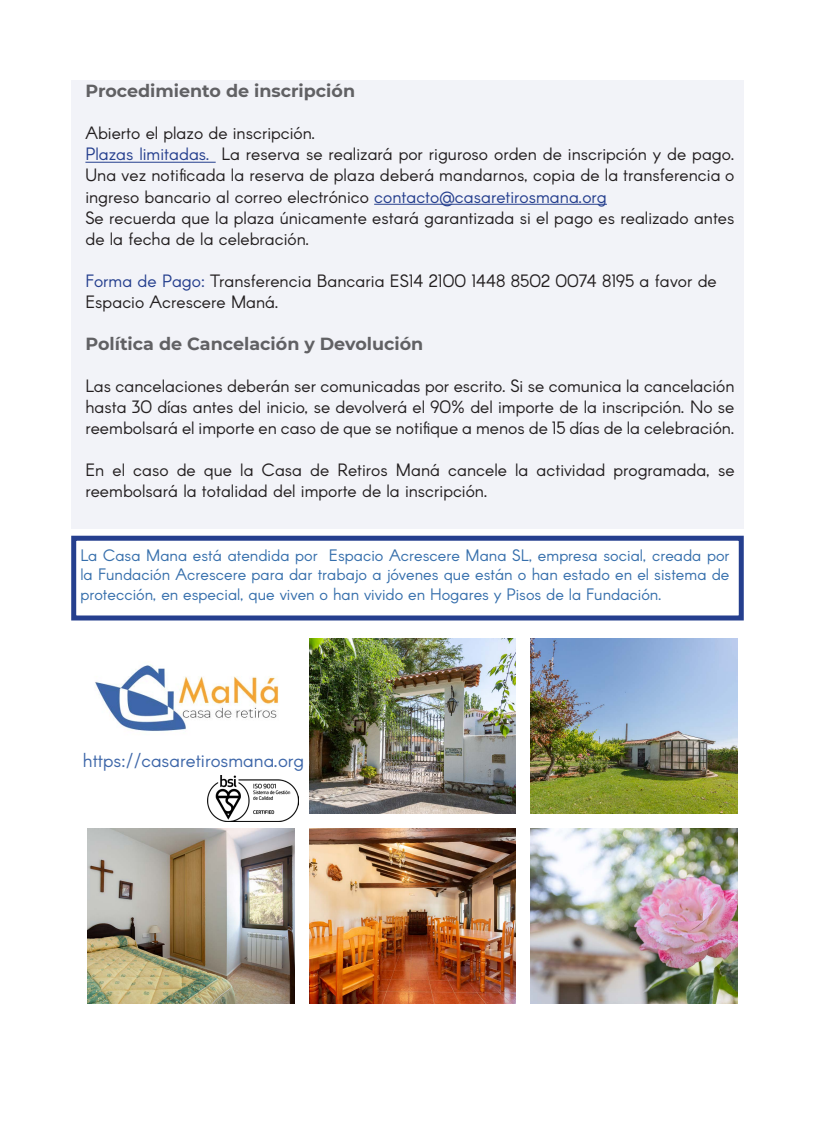
<style>
.page{position:relative;width:815px;height:1124px;background:#fff}
.page>*{position:absolute;margin:0;border:0;box-sizing:border-box;transform-origin:0 0}
.t1{font:18.75px "Arcon";color:#3e67a9}
.t2{font:17.5px/21px "Arcon";color:#231f20}
.t3{font:700 17.5px "Montserrat";color:#616164}
.t4{font:16.25px/19.5px "Arcon";color:#366fac;text-align:justify}
.s1{color:#253f8e}
</style>
<div class="page">
<div style="left:71px;top:535px;width:673px;height:85px;border:5px solid #253f8e"></div>
<div style="left:71px;top:80px;width:673px;height:449px;background:#f2f3f8"></div>
<hr style="left:85px;top:162px;width:131px;height:1px;background:#253f8e">
<hr style="left:374px;top:204px;width:233px;height:1px;background:#253f8e">
<img style="left:95px;top:664px;width:184px;height:67px">
<img style="left:309px;top:638px;width:207px;height:175px">
<img style="left:531px;top:638px;width:206px;height:175px">
<img style="left:88px;top:828px;width:206px;height:175px">
<img style="left:309px;top:828px;width:207px;height:175px">
<img style="left:531px;top:828px;width:206px;height:175px">
<img style="left:208px;top:775px;width:90px;height:46px">
<p class="t3" style="left:85px;top:79px;width:271px">Procedimiento de inscripción</p>
<p class="t2" style="left:85px;top:124px;width:231px">Abierto el plazo de inscripción.</p>
<p class="t2" style="left:85px;top:145px;width:651px;text-align:justify"><span class="s1">Plazas limitadas.</span> La reserva se realizará por riguroso orden de inscripción y de pago.<br>Una vez notificada la reserva de plaza deberá mandarnos, copia de la transferencia o ingreso bancario al correo electrónico <span class="s1">contacto@casaretirosmana.org</span></p>
<p class="t2" style="left:85px;top:208px;width:651px">Se recuerda que la plaza únicamente estará garantizada si el pago es realizado antes de la fecha de la celebración.</p>
<p class="t2" style="left:85px;top:271px;width:633px"><span class="s1">Forma de Pago:</span> Transferencia Bancaria ES14 2100 1448 8502 0074 8195 a favor de<br>Espacio Acrescere Maná.</p>
<p class="t3" style="left:85px;top:331px;width:339px">Política de Cancelación y Devolución</p>
<p class="t2" style="left:85px;top:376px;width:651px;text-align:justify">Las cancelaciones deberán ser comunicadas por escrito. Si se comunica la cancelación hasta 30 días antes del inicio, se devolverá el 90% del importe de la inscripción. No se reembolsará el importe en caso de que se notifique a menos de 15 días de la celebración.</p>
<p class="t2" style="left:85px;top:460px;width:651px">En el caso de que la Casa de Retiros Maná cancele la actividad programada, se reembolsará la totalidad del importe de la inscripción.</p>
<p class="t4" style="left:80px;top:546px;width:651px">La Casa Mana está atendida por Espacio Acrescere Mana SL, empresa social, creada por la Fundación Acrescere para dar trabajo a jóvenes que están o han estado en el sistema de protección, en especial, que viven o han vivido en Hogares y Pisos de la Fundación.</p>
<p class="t1" style="left:83px;top:748px;width:223px">https://casaretirosmana.org</p>
</div>
